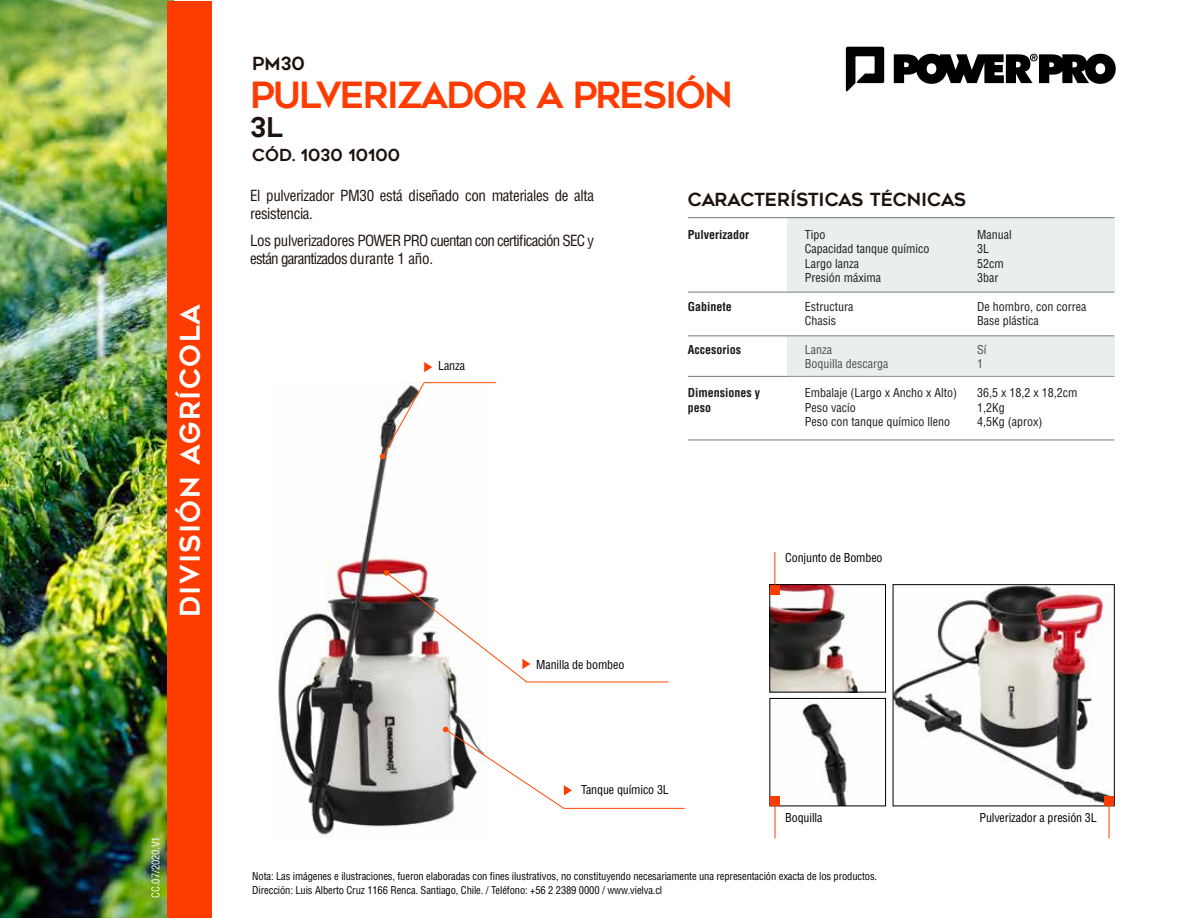
<style>
.page{position:relative;width:1188px;height:918px;background:#fff}
.page>*{position:absolute;margin:0;border:0;box-sizing:border-box;transform-origin:0 0}
.t1{font:36px "Geometos";letter-spacing:-.05em;color:#ff3c00}
.t2{font:27px "Geometos";letter-spacing:.05em;color:#fff}
.t3{font:27px "Geometos";color:#1e120d}
.t4{font:18px "Geometos";color:#1e120d}
.t5{font:16.5px "Geometos";color:#1e120d}
.t6{font:condensed 15px/18px "Helvetica LT Std";letter-spacing:-.05em;color:#1e120d}
.t7{font:condensed 15px/18px "Helvetica LT Std";letter-spacing:-.025em;color:#1e120d}
.t8{font:condensed 12px/14.4px "Helvetica LT Std";color:#1a1b1f}
.t9{font:condensed 12px "Helvetica LT Std";letter-spacing:-.01em;color:#000}
.t10{font:700 condensed 12px/14.4px "Helvetica LT Std";color:#1a1b1f}
.t11{font:condensed 10.5px "Helvetica LT Std";letter-spacing:-.01em;color:#000}
.t12{font:condensed 10.5px "Helvetica LT Std";letter-spacing:-.01em;color:#fff}
</style>
<div class="page">
<img style="left:0;top:0;width:173px;height:918px">
<img style="left:895px;top:586px;width:215px;height:218px">
<img style="left:771px;top:586px;width:92px;height:105px">
<img style="left:802px;top:702px;width:45px;height:102px">
<img style="left:278px;top:460px;width:190px;height:378px">
<div style="left:167px;top:1px;width:45px;height:917px;background:#ff3c00"></div>
<div style="left:787px;top:218px;width:327px;height:74px;background:#eaeeed"></div>
<hr style="left:688px;top:335px;width:426px;height:1px;background:#6e7c7c">
<hr style="left:688px;top:217px;width:426px;height:1px;background:#6e7c7c">
<hr style="left:688px;top:292px;width:426px;height:1px;background:#6e7c7c">
<div style="left:769px;top:584px;width:117px;height:109px;border:1px solid #000"></div>
<div style="left:770px;top:585px;width:10px;height:10px;background:#ff3c00"></div>
<hr style="left:775px;top:552px;width:1px;height:38px;background:#ff3c00">
<div style="left:769px;top:698px;width:117px;height:108px;border:1px solid #000"></div>
<div style="left:770px;top:796px;width:10px;height:9px;background:#ff3c00"></div>
<hr style="left:775px;top:800px;width:1px;height:38px;background:#ff3c00">
<div style="left:893px;top:584px;width:222px;height:222px;border:1px solid #000"></div>
<div style="left:1104px;top:796px;width:10px;height:9px;background:#ff3c00"></div>
<hr style="left:1109px;top:800px;width:1px;height:38px;background:#ff3c00">
<svg style="left:424px;top:362px;width:8px;height:10px"></svg>
<svg style="left:379px;top:382px;width:118px;height:78px"></svg>
<svg style="left:846px;top:47px;width:38px;height:44px"></svg>
<svg style="left:894px;top:54px;width:222px;height:30px"></svg>
<svg style="left:383px;top:570px;width:286px;height:113px"></svg>
<svg style="left:442px;top:726px;width:243px;height:83px"></svg>
<hr style="left:688px;top:376px;width:426px;height:1px;background:#6e7c7c">
<div style="left:787px;top:336px;width:327px;height:40px;background:#eaeeed"></div>
<hr style="left:688px;top:440px;width:426px;height:1px;background:#6e7c7c">
<h2 class="t2" style="left:175px;top:617px;width:315px;rotate:-90deg">DIVISIÓN AGRÍCOLA</h2>
<p class="t12" style="left:149px;top:898px;width:63px;rotate:-90deg">CC.07/2020.V1</p>
<h3 class="t4" style="left:252px;top:54px;width:54px">PM30</h3>
<h1 class="t1" style="left:250px;top:75px;width:484px">PULVERIZADOR A PRESIÓN</h1>
<h2 class="t3" style="left:250px;top:112px;width:34px">3L</h2>
<h3 class="t5" style="left:252px;top:146px;width:149px">CÓD. 1030 10100</h3>
<p class="t7" style="left:250px;top:187px;width:345px">El pulverizador PM30 está diseñado con materiales de alta resistencia.</p>
<p class="t6" style="left:250px;top:232px;width:345px">Los pulverizadores POWER PRO cuentan con certificación SEC y están garantizados durante 1 año.</p>
<p class="t9" style="left:438px;top:358px;width:28px">Lanza</p>
<h3 class="t4" style="left:688px;top:190px;width:280px">CARACTERÍSTICAS TÉCNICAS</h3>
<p class="t10" style="left:688px;top:227px;width:63px">Pulverizador</p>
<p class="t10" style="left:688px;top:299px;width:46px">Gabinete</p>
<p class="t10" style="left:688px;top:342px;width:55px">Accesorios</p>
<p class="t10" style="left:688px;top:386px;width:74px">Dimensiones y peso</p>
<p class="t8" style="left:805px;top:227px;width:126px">Tipo<br>Capacidad tanque químico<br>Largo lanza<br>Presión máxima</p>
<p class="t8" style="left:805px;top:299px;width:50px">Estructura<br>Chasis</p>
<p class="t8" style="left:805px;top:342px;width:85px">Lanza<br>Boquilla descarga</p>
<p class="t8" style="left:805px;top:386px;width:154px">Embalaje (Largo x Ancho x Alto)<br>Peso vacío<br>Peso con tanque químico lleno</p>
<p class="t8" style="left:977px;top:227px;width:36px">Manual<br>3L<br>52cm<br>3bar</p>
<p class="t8" style="left:977px;top:299px;width:111px">De hombro, con correa<br>Base plástica</p>
<p class="t8" style="left:977px;top:342px;width:11px">Sí<br>1</p>
<p class="t8" style="left:977px;top:386px;width:102px">36,5 x 18,2 x 18,2cm<br>1,2Kg<br>4,5Kg (aprox)</p>
<p class="t9" style="left:536px;top:657px;width:90px">Manilla de bombeo</p>
<p class="t9" style="left:581px;top:782px;width:89px">Tanque químico 3L</p>
<p class="t9" style="left:785px;top:550px;width:99px">Conjunto de Bombeo</p>
<p class="t9" style="left:785px;top:810px;width:39px">Boquilla</p>
<p class="t11" style="left:252px;top:870px;width:626px">Nota: Las imágenes e ilustraciones, fueron elaboradas con fines ilustrativos, no constituyendo necesariamente una representación exacta de los productos.</p>
<p class="t11" style="left:252px;top:884px;width:412px">Dirección: Luis Alberto Cruz 1166 Renca. Santiago, Chile. / Teléfono: +56 2 2389 0000 / www.vielva.cl</p>
<p class="t9" style="left:979px;top:810px;width:119px">Pulverizador a presión 3L</p>
</div>
